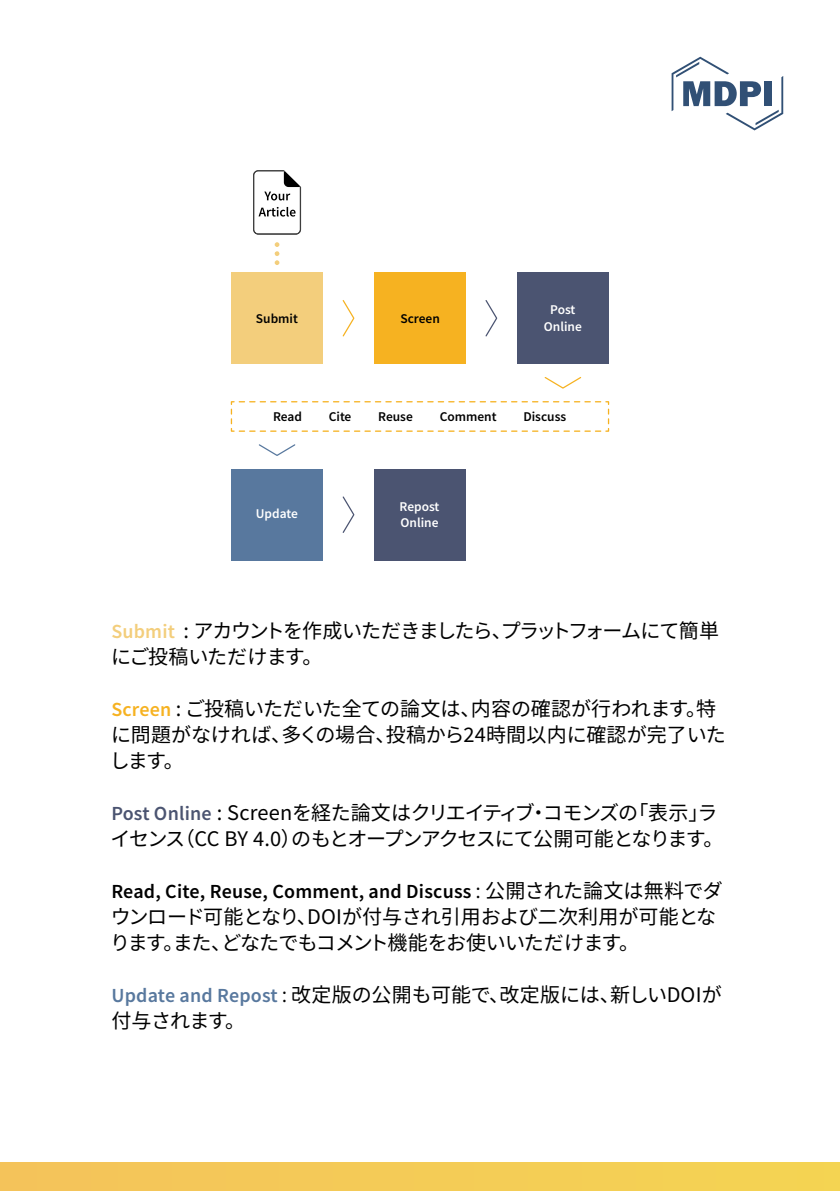
<style>
.page{position:relative;width:840px;height:1191px;background:#fff}
.page>*{position:absolute;margin:0;border:0;box-sizing:border-box;transform-origin:0 0}
.t1{font:20px/26px "Noto Sans CJ Kjp";letter-spacing:-.005em;color:#000}
.t2{font:20px/26px "Noto Sans CJ Kjp";letter-spacing:-.055em;color:#000}
.t3{font:20px/26px "Noto Sans CJ Kjp";letter-spacing:-.025em;color:#000}
.t4{font:20px/26px "Noto Sans CJ Kjp";letter-spacing:-.06em;color:#000}
.t5{font:600 20px "Source Sans Pro";letter-spacing:.01em;color:#000}
.t6{font:600 13.4px "Source Sans Pro";color:#000}
.t7{font:600 13.4px/16px "Source Sans Pro";color:#fff;text-align:center}
.s1{font-family:"Source Sans Pro";font-weight:600;color:#f3ce7c}
.s2{font-family:"Source Sans Pro";font-weight:600;color:#f6b221}
.s3{font-family:"Source Sans Pro";font-weight:600;color:#4b5471}
.s4{font-family:"Koz Go Pr 6 N";font-weight:400}
.s5{font-family:"Noto Sans CJ Kjp";font-weight:400}
.s6{font-family:"Source Sans Pro";font-weight:600;color:#58789e}
.s7{font-family:"Koz Go Pr 6 N"}
</style>
<div class="page">
<div style="left:0;top:1162px;width:839px;height:29px;background:#f4cc56"></div>
<svg style="left:671px;top:57px;width:111px;height:73px"></svg>
<div style="left:763px;top:81px;width:8px;height:25px;background:#315075"></div>
<svg style="left:253px;top:170px;width:48px;height:65px"></svg>
<svg style="left:274px;top:242px;width:5px;height:23px"></svg>
<svg style="left:342px;top:300px;width:13px;height:37px"></svg>
<svg style="left:485px;top:300px;width:13px;height:37px"></svg>
<div style="left:231px;top:273px;width:91px;height:91px;background:#f3ce7c"></div>
<div style="left:374px;top:273px;width:91px;height:91px;background:#f6b221"></div>
<div style="left:517px;top:273px;width:91px;height:91px;background:#4b5471"></div>
<svg style="left:342px;top:496px;width:13px;height:37px"></svg>
<div style="left:374px;top:469px;width:91px;height:91px;background:#4b5471"></div>
<div style="left:231px;top:469px;width:91px;height:91px;background:#58789e"></div>
<svg style="left:544px;top:377px;width:38px;height:12px"></svg>
<svg style="left:258px;top:444px;width:38px;height:12px"></svg>
<svg style="left:230px;top:401px;width:379px;height:31px"></svg>
<p class="t6" style="left:256px;top:310px;width:43px">Submit</p>
<p class="t6" style="left:400px;top:309px;width:41px">Screen</p>
<p class="t7" style="left:543px;top:302px;width:39px">Post<br>Online</p>
<p class="t6" style="left:273px;top:408px;width:30px">Read</p>
<p class="t6" style="left:328px;top:408px;width:24px">Cite</p>
<p class="t6" style="left:378px;top:408px;width:36px">Reuse</p>
<p class="t6" style="left:439px;top:408px;width:58px">Comment</p>
<p class="t6" style="left:523px;top:408px;width:44px">Discuss</p>
<p class="t7" style="left:255px;top:505px;width:43px">Update</p>
<p class="t7" style="left:399px;top:498px;width:41px;text-align:left">Repost<br>Online</p>
<p class="t4" style="left:111px;top:618px;width:609px"><span class="s1">Submit</span> : アカウントを作成いただきましたら、プラットフォームにて簡単にご投稿いただけます。</p>
<p class="t1" style="left:110px;top:696px;width:617px"><span class="s2">Screen</span> : ご投稿いただいた全ての論文は、内容の確認が行われます。特に問題がなければ、多くの場合、投稿から24時間以内に確認が完了いたします。</p>
<p class="t2" style="left:111px;top:800px;width:614px"><span class="s3">Post Online</span> : Screenを経た論文はクリエイティブ・コモンズの「表示」ライセンス（CC BY 4.0）のもとオープンアクセスにて公開可能となります。</p>
<p class="t5" style="left:111px;top:878px;width:612px">Read, Cite, Reuse, Comment, and Discuss <span class="s4">:</span> <span class="s5">公開された論文は無料でダ</span></p>
<p class="t3" style="left:110px;top:904px;width:607px">ウンロード可能となり、DOIが付与され引用および二次利用が可能となります。また、どなたでもコメント機能をお使いいただけます。</p>
<p class="t1" style="left:111px;top:982px;width:611px"><span class="s6">Update and Repost</span> <span class="s7">:</span> 改定版の公開も可能で、改定版には、新しいDOIが付与されます。</p>
</div>
